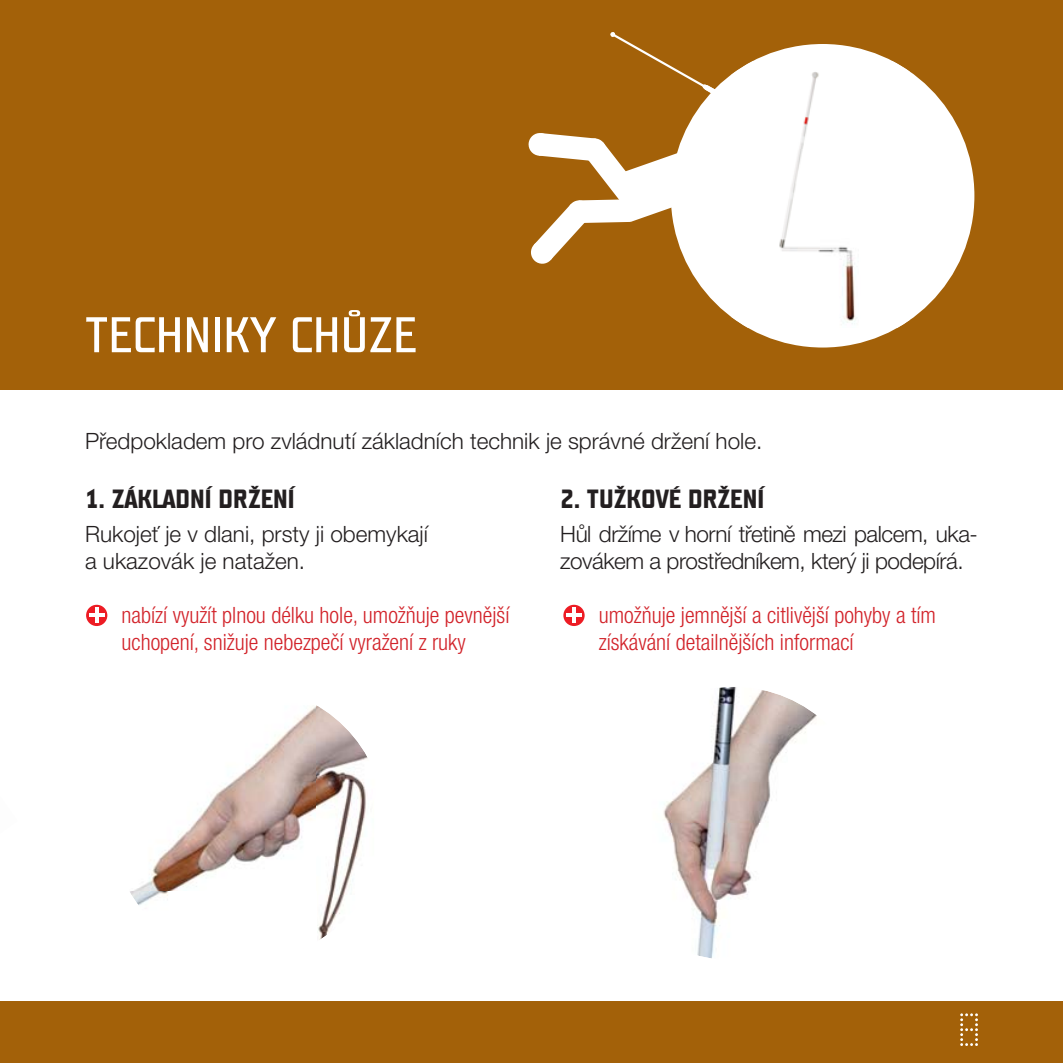
<style>
.page{position:relative;width:1063px;height:1063px;background:#fff}
.page>*{position:absolute;margin:0;border:0;box-sizing:border-box;transform-origin:0 0}
.t1{font:700 50px "Teuton Hell CE";color:#fff}
.t2{font:700 26.25px "Teuton Normal CE";color:#231f20}
.t3{font:300 condensed 22.5px/27px "Helvetica Neue LT Pro";color:#d2232a}
.t4{font:300 22.5px/27px "Helvetica Neue LT Pro";color:#231f20}
.t5{font:300 22.5px/27px "Helvetica Neue LT Pro";letter-spacing:-.02em;color:#231f20}
</style>
<div class="page">
<div style="left:0;top:0;width:1063px;height:390px;background:#a36109"></div>
<div style="left:671px;top:44px;width:303px;height:304px;background:#fff;border-radius:50%"></div>
<svg style="left:563px;top:605px;width:22px;height:21px"></svg>
<hr style="left:572px;top:608px;width:4px;height:15px;background:#fff">
<hr style="left:566px;top:614px;width:16px;height:3px;background:#fff">
<div style="left:86px;top:605px;width:21px;height:21px;background:#ed1c24;border-radius:50%"></div>
<hr style="left:95px;top:608px;width:3px;height:15px;background:#fff">
<hr style="left:89px;top:614px;width:16px;height:3px;background:#fff">
<div style="left:0;top:1001px;width:1063px;height:62px;background:#a36109"></div>
<svg style="left:960px;top:1013px;width:18px;height:33px"></svg>
<svg style="left:528px;top:132px;width:24px;height:24px"></svg>
<img style="left:732px;top:61px;width:178px;height:267px">
<svg style="left:530px;top:32px;width:240px;height:233px"></svg>
<img style="left:756px;top:218px;width:14px;height:15px">
<img style="left:732px;top:196px;width:33px;height:36px">
<img style="left:130px;top:706px;width:186px;height:199px">
<img style="left:316px;top:705px;width:52px;height:235px">
<img style="left:663px;top:687px;width:154px;height:272px">
<h1 class="t1" style="left:85px;top:310px;width:333px">TECHNIKY CHŮZE</h1>
<p class="t4" style="left:85px;top:430px;width:679px">Předpokladem pro zvládnutí základních technik je správné držení hole.</p>
<p class="t2" style="left:560px;top:486px;width:205px">2. TUŽKOVÉ DRŽENÍ</p>
<p class="t5" style="left:560px;top:523px;width:419px">Hůl držíme v horní třetině mezi palcem, uka&shy;zovákem a prostředníkem, který ji podepírá.</p>
<p class="t3" style="left:599px;top:602px;width:339px">umožňuje jemnější a citlivější pohyby a tím získávání detailnějších informací</p>
<p class="t2" style="left:85px;top:486px;width:211px">1. ZÁKLADNÍ DRŽENÍ</p>
<p class="t4" style="left:85px;top:523px;width:344px">Rukojeť je v dlani, prsty ji obemykají a ukazovák je natažen.</p>
<p class="t3" style="left:122px;top:602px;width:389px">nabízí využít plnou délku hole, umožňuje pevnější uchopení, snižuje nebezpečí vyražení z ruky</p>
</div>
